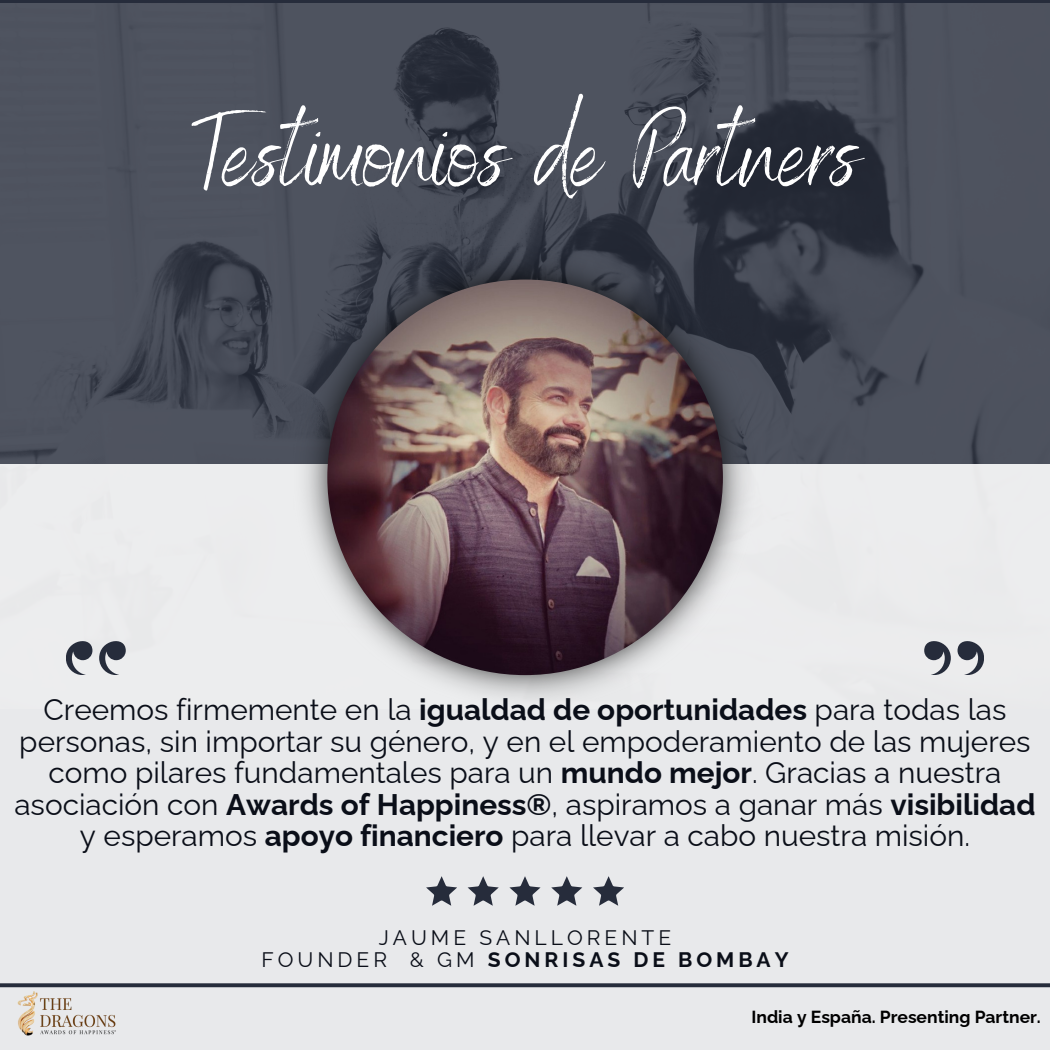
<style>
.page{position:relative;width:1050px;height:1050px;background:#fff}
.page>*{position:absolute;margin:0;border:0;box-sizing:border-box;transform-origin:0 0}
.t1{font:105px "Benedict";color:#fff}
.t2{font:29.75px/31.5px "Raleway";color:#0a0e18;text-align:center}
.t3{font:21px/22.3px "Raleway";letter-spacing:.19em;color:#0a0e18;text-align:center}
.t4{font:700 17.5px "Raleway";color:#000}
.s1{font-weight:700}
</style>
<div class="page">
<img style="left:0;top:4px;width:1050px;height:461px">
<div style="left:0;top:465px;width:1050px;height:585px;background:#e8e9eb"></div>
<img style="left:293px;top:246px;width:464px;height:452px">
<img style="left:327px;top:280px;width:396px;height:395px;border-radius:50%">
<svg style="left:426px;top:876px;width:31px;height:30px"></svg>
<svg style="left:468px;top:876px;width:30px;height:30px"></svg>
<svg style="left:509px;top:876px;width:31px;height:30px"></svg>
<svg style="left:551px;top:876px;width:31px;height:30px"></svg>
<svg style="left:593px;top:876px;width:31px;height:30px"></svg>
<svg style="left:924px;top:641px;width:60px;height:34px"></svg>
<svg style="left:66px;top:641px;width:60px;height:34px"></svg>
<svg style="left:0;top:983px;width:1050px;height:4px;background:#343a48"></svg>
<img style="left:17px;top:991px;width:99px;height:45px">
<p class="t1" style="left:192px;top:86px;width:668px">Testimonios de Partners</p>
<p class="t2" style="left:14px;top:694px;width:1023px">Creemos firmemente en la <span class="s1">igualdad de oportunidades</span> para todas las personas, sin importar su género, y en el empoderamiento de las mujeres como pilares fundamentales para un <span class="s1">mundo mejor</span>. Gracias a nuestra asociación con <span class="s1">Awards of Happiness®</span>, aspiramos a ganar más <span class="s1">visibilidad </span>y esperamos <span class="s1">apoyo financiero</span> para llevar a cabo nuestra misión.</p>
<p class="t3" style="left:261px;top:926px;width:529px">JAUME SANLLORENTE<br>FOUNDER &amp; GM <span class="s1">SONRISAS DE BOMBAY</span></p>
<p class="t4" style="left:751px;top:1007px;width:291px">India y España. Presenting Partner.</p>
</div>
